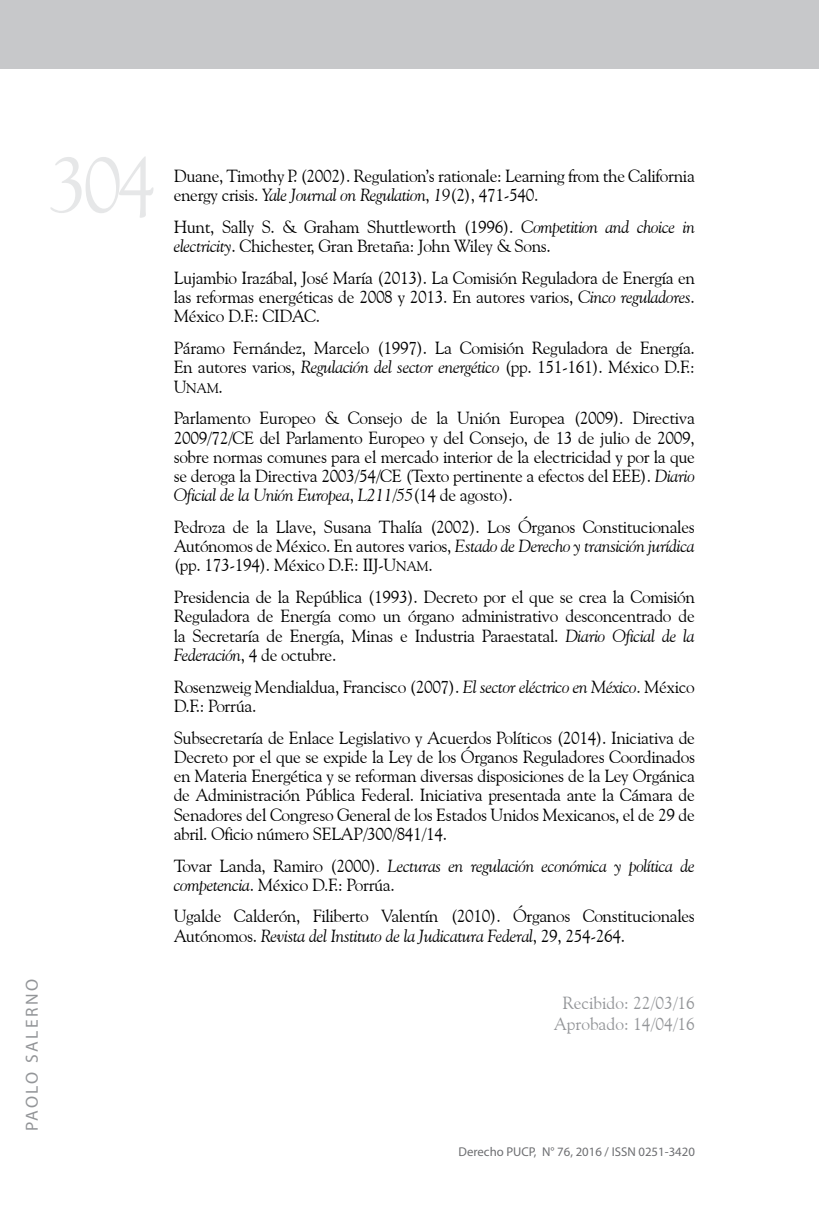
<style>
.page{position:relative;width:819px;height:1206px;background:#fff}
.page>*{position:absolute;margin:0;border:0;box-sizing:border-box;transform-origin:0 0}
.t1{font:78.75px "Goudy Old Style BT";color:#e6e7e8}
.t2{font:17.5px/19.2px "Goudy Old Style BT";letter-spacing:-.02em;color:#000}
.t3{font:italic 17.5px/19.2px "Goudy Old Style BT";letter-spacing:-.02em;color:#000}
.t4{font:17.5px/21px "Goudy Old Style BT";color:#939598;text-align:center}
.t5{font:17.5px "Myriad Pro";letter-spacing:.14em;color:#939598}
.t6{font:14px "Goudy Old Style BT Roman SC800";color:#000}
.t7{font:12.78px "Myriad Pro";color:#6d6e71}
.s1{font-style:italic}
.s2{font-size:17.5px}
.s3{font-family:"Goudy Old Style BT";font-size:17.5px}
.s4{font-family:"Goudy Old Style BT Roman SC800"}
.s5{font-family:"Goudy Old Style BT Roman SC800";font-size:14px}
.s6{font-style:normal}
</style>
<div class="page">
<div style="left:0;top:0;width:819px;height:69px;background:#c7c8ca"></div>
<h1 class="t1" style="left:49px;top:136px;width:109px">304</h1>
<p class="t5" style="left:21px;top:1131px;width:153px;rotate:-90deg">PAOLO SALERNO</p>
<p class="t2" style="left:174px;top:166px;width:522px">Duane, Timothy P. (2002). Regulation’s rationale: Learning from the California energy crisis. <span class="s1">Yale Journal on Regulation</span>, <span class="s1">19</span>(2), 471-540.</p>
<p class="t2" style="left:174px;top:217px;width:522px">Hunt, Sally S. &amp; Graham Shuttleworth (1996). <span class="s1">Competition and choice in electricity</span>. Chichester, Gran Bretaña: John Wiley &amp; Sons.</p>
<p class="t2" style="left:174px;top:268px;width:522px;text-align:justify">Lujambio Irazábal, José María (2013). La Comisión Reguladora de Energía en las reformas energéticas de 2008 y 2013. En autores varios, <span class="s1">Cinco reguladores</span>.<br>México D.F.: CIDAC.</p>
<p class="t2" style="left:174px;top:338px;width:522px">Páramo Fernández, Marcelo (1997). La Comisión Reguladora de Energía.<br>En autores varios, <span class="s1">Regulación del sector energético</span> (pp. 151-161). México D.F.:</p>
<p class="t6" style="left:174px;top:379px;width:51px"><span class="s2">U</span>NAM<span class="s3">.</span></p>
<p class="t2" style="left:174px;top:408px;width:522px;text-align:justify">Parlamento Europeo &amp; Consejo de la Unión Europea (2009). Directiva 2009/72/CE del Parlamento Europeo y del Consejo, de 13 de julio de 2009, sobre normas comunes para el mercado interior de la electricidad y por la que se deroga la Directiva 2003/54/CE (Texto pertinente a efectos del EEE). <span class="s1">Diario Oficial de la Unión Europea</span>, <span class="s1">L211/55</span>(14 de agosto).</p>
<p class="t2" style="left:174px;top:517px;width:522px;text-align:justify">Pedroza de la Llave, Susana Thalía (2002). Los Órganos Constitucionales Autónomos de México. En autores varios, <span class="s1">Estado de Derecho y transición jurídica </span>(pp. 173-194). México D.F.: IIJ-<span class="s4">U</span><span class="s5">NAM</span>.</p>
<p class="t2" style="left:174px;top:587px;width:522px;text-align:justify">Presidencia de la República (1993). Decreto por el que se crea la Comisión Reguladora de Energía como un órgano administrativo desconcentrado de la Secretaría de Energía, Minas e Industria Paraestatal. <span class="s1">Diario Oficial de la Federación</span>, 4 de octubre.</p>
<p class="t2" style="left:174px;top:676px;width:522px">Rosenzweig Mendialdua, Francisco (2007). <span class="s1">El sector eléctrico en México</span>. México<br>D.F.: Porrúa.</p>
<p class="t2" style="left:174px;top:727px;width:522px;text-align:justify">Subsecretaría de Enlace Legislativo y Acuerdos Políticos (2014). Iniciativa de Decreto por el que se expide la Ley de los Órganos Reguladores Coordinados en Materia Energética y se reforman diversas disposiciones de la Ley Orgánica de Administración Pública Federal. Iniciativa presentada ante la Cámara de Senadores del Congreso General de los Estados Unidos Mexicanos, el de 29 de abril. Oficio número SELAP/300/841/14.</p>
<p class="t3" style="left:174px;top:855px;width:522px"><span class="s6">Tovar Landa, Ramiro (2000).</span> Lecturas en regulación económica y política de competencia<span class="s6">. México D.F.: Porrúa.</span></p>
<p class="t2" style="left:174px;top:906px;width:522px">Ugalde Calderón, Filiberto Valentín (2010). Órganos Constitucionales<br>Autónomos. <span class="s1">Revista del Instituto de la Judicatura Federal</span>, 29, 254-264.</p>
<p class="t4" style="left:553px;top:992px;width:143px">Recibido: 22/03/16<br>Aprobado: 14/04/16</p>
<p class="t7" style="left:458px;top:1144px;width:238px">Derecho PUCP, N° 76, 2016 / ISSN 0251-3420</p>
</div>
